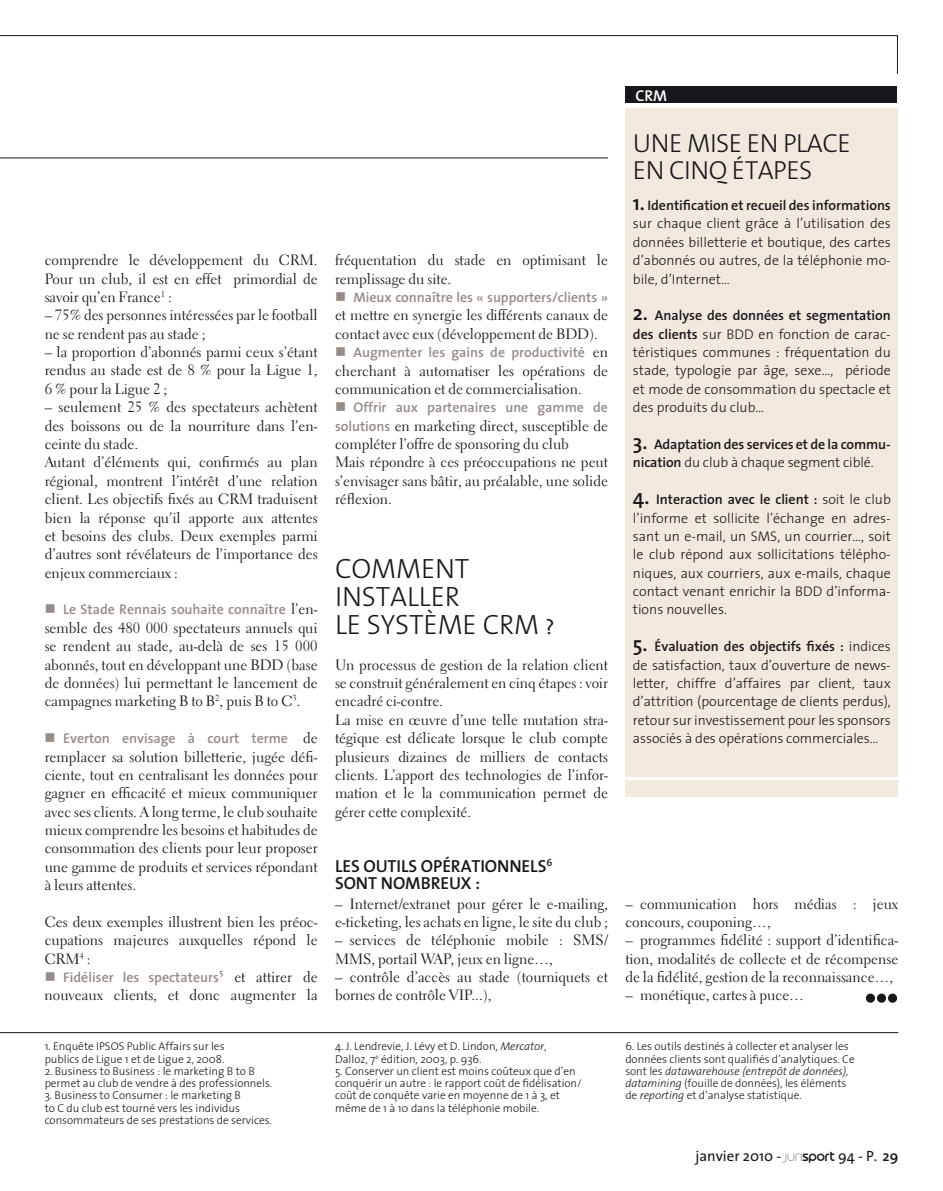
<style>
.page{position:relative;width:943px;height:1191px;background:#fff}
.page>*{position:absolute;margin:0;border:0;box-sizing:border-box;transform-origin:0 0}
.t1{font:28px/28px "The Sans Light Caps";letter-spacing:-.005em;color:#1a171c}
.t2{font:300 26.25px/26.2px "The Sans";letter-spacing:-.02em;color:#1a171c}
.t3{font:600 17.5px/17.5px "The Sans";letter-spacing:.075em;color:#1a171c}
.t4{font:600 15.75px "The Sans";color:#fff}
.t5{font:14.88px/18.4px "Electra LT Std";color:#1a171c}
.t6{font:14.88px "The Sans";color:#1a171c}
.t7{font:300 14px/18.4px "The Sans";color:#1a171c;text-align:justify}
.t8{font:600 14px "The Sans";letter-spacing:-.005em;color:#968b85}
.t9{font:600 14px/18.4px "The Sans";letter-spacing:-.005em;color:#1a171c}
.t10{font:300 11.38px/12.2px "The Sans";letter-spacing:-.005em;color:#1a171c}
.s1{font-family:"Electra LT Std";font-weight:400;font-size:14.88px;color:#1a171c}
.s2{font-family:"The Sans";font-weight:600;font-size:14px;color:#968b85}
.s3{font-style:italic}
.s4{font-weight:600;font-size:21px}
.s5{font-weight:600}
.s6{font-size:21px}
.s7{font-weight:300}
.s8{font-family:"Spruce";font-weight:300}
.s9{font-family:"Spruce";font-weight:500}
</style>
<div class="page">
<svg style="left:0;top:35px;width:897px;height:123px"></svg>
<hr style="left:0;top:1032px;width:898px;height:1px;background:#1a171c">
<div style="left:608px;top:74px;width:297px;height:101px;background:#fff"></div>
<div style="left:625px;top:86px;width:272px;height:17px;background:#1a171c"></div>
<div style="left:625px;top:780px;width:273px;height:17px;background:#f1e9dd"></div>
<div style="left:625px;top:108px;width:273px;height:668px;background:#f1e9dd"></div>
<svg style="left:865px;top:993px;width:10px;height:9px"></svg>
<svg style="left:876px;top:993px;width:10px;height:9px"></svg>
<svg style="left:887px;top:993px;width:10px;height:9px"></svg>
<p class="t5" style="left:45px;top:251px;width:274px;text-align:justify">comprendre le développement du CRM.<br>Pour un club, il est en effet primordial de savoir qu’en France<sup>1</sup> :</p>
<p class="t5" style="left:45px;top:306px;width:274px">– 75% des personnes intéressées par le football ne se rendent pas au stade ;</p>
<p class="t5" style="left:45px;top:343px;width:274px;text-align:justify">– la proportion d’abonnés parmi ceux s’étant rendus au stade est de 8 % pour la Ligue 1, 6 % pour la Ligue 2 ;</p>
<p class="t5" style="left:45px;top:398px;width:274px">– seulement 25 % des spectateurs achètent des boissons ou de la nourriture dans l’en&shy;ceinte du stade.<br>Autant d’éléments qui, confirmés au plan régional, montrent l’intérêt d’une relation client. Les objectifs fixés au CRM traduisent bien la réponse qu’il apporte aux attentes et besoins des clubs. Deux exemples parmi d’autres sont révélateurs de l’importance des enjeux commerciaux :</p>
<p class="t8" style="left:45px;top:598px;width:274px">■ Le Stade Rennais souhaite connaître <span class="s1">l’en-</span></p>
<p class="t5" style="left:45px;top:618px;width:274px;text-align:justify">semble des 480 000 spectateurs annuels qui se rendent au stade, au-delà de ses 15 000 abonnés, tout en développant une BDD (base de données) lui permettant le lancement de campagnes marketing B to B<sup>2</sup>, puis B to C<sup>3</sup>.</p>
<p class="t8" style="left:45px;top:726px;width:274px">■ Everton envisage à court terme <span class="s1">de</span></p>
<p class="t5" style="left:45px;top:747px;width:274px;text-align:justify">remplacer sa solution billetterie, jugée défi&shy;ciente, tout en centralisant les données pour gagner en efficacité et mieux communiquer avec ses clients. A long terme, le club souhaite mieux comprendre les besoins et habitudes de consommation des clients pour leur proposer une gamme de produits et services répondant à leurs attentes.</p>
<p class="t5" style="left:45px;top:912px;width:274px;text-align:justify">Ces deux exemples illustrent bien les préoc&shy;cupations majeures auxquelles répond le CRM<sup>4</sup> :</p>
<p class="t8" style="left:45px;top:965px;width:274px">■ Fidéliser les spectateurs<sup>5</sup> <span class="s1">et attirer de</span></p>
<p class="t5" style="left:45px;top:986px;width:274px">nouveaux clients, et donc augmenter la</p>
<p class="t10" style="left:45px;top:1040px;width:181px;text-align:right">Public Affairs sur les<br>publics de Ligue 1 et de Ligue 2, 2008.</p>
<p class="t10" style="left:45px;top:1064px;width:229px">2. Business to Business : le marketing B to B permet au club de vendre à des professionnels.</p>
<p class="t10" style="left:45px;top:1089px;width:229px">3. Business to Consumer : le marketing B<br>to C du club est tourné vers les individus consommateurs de ses prestations de services.</p>
<p class="t10" style="left:45px;top:1040px;width:58px">1. E nquête IPSOS</p>
<p class="t5" style="left:335px;top:251px;width:274px">fréquentation du stade en optimisant le remplissage du site.</p>
<p class="t8" style="left:335px;top:285px;width:274px">■ Mieux connaître les « supporters/clients »</p>
<p class="t5" style="left:335px;top:306px;width:274px">et mettre en synergie les différents canaux de contact avec eux (développement de BDD).</p>
<p class="t8" style="left:335px;top:341px;width:274px">■ Augmenter les gains de productivité <span class="s1">en</span></p>
<p class="t5" style="left:335px;top:361px;width:274px">cherchant à automatiser les opérations de communication et de commercialisation.</p>
<p class="t8" style="left:335px;top:396px;width:274px">■ Offrir aux partenaires une gamme de</p>
<p class="t5" style="left:335px;top:416px;width:274px"><span class="s2">solutions</span> en marketing direct, susceptible de compléter l’offre de sponsoring du club<br>Mais répondre à ces préoccupations ne peut s’envisager sans bâtir, au préalable, une solide réflexion.</p>
<p class="t1" style="left:335px;top:553px;width:163px">COMMENT<br>INSTALLER<br>LE SYSTÈME CRM</p>
<p class="t1" style="left:545px;top:609px;width:11px">?</p>
<p class="t5" style="left:335px;top:655px;width:274px">Un processus de gestion de la relation client se construit généralement en cinq étapes : voir encadré ci-contre.<br>La mise en œuvre d’une telle mutation stra&shy;tégique est délicate lorsque le club compte plusieurs dizaines de milliers de contacts clients. L’apport des technologies de l’infor&shy;mation et le la communication permet de gérer cette complexité.</p>
<p class="t3" style="left:335px;top:856px;width:219px">Les outils opérationnels<sup>6 </sup>sont nombreux:</p>
<p class="t5" style="left:335px;top:894px;width:274px">– Internet/extranet pour gérer le e-mailing, e-ticketing, les achats en ligne, le site du club ;</p>
<p class="t5" style="left:335px;top:931px;width:274px">– services de téléphonie mobile : SMS/<br>MMS, portail WAP, jeux en ligne…,</p>
<p class="t5" style="left:335px;top:967px;width:274px">– contrôle d’accès au stade (tourniquets et bornes de contrôle VIP...),</p>
<p class="t10" style="left:335px;top:1040px;width:213px">4. J. Lendrevie, J. Lévy et D. Lindon, <span class="s3">Mercator</span>,<br>Dalloz, 7<sup>e</sup> édition, 2003, p. 936.</p>
<p class="t10" style="left:335px;top:1064px;width:248px">5. Conserver un client est moins coûteux que d’en conquérir un autre : le rapport coût de fidélisation/ coût de conquête varie en moyenne de 1 à 3, et même de 1 à 10 dans la téléphonie mobile.</p>
<p class="t4" style="left:635px;top:82px;width:33px">CRM</p>
<p class="t2" style="left:633px;top:130px;width:219px">U ne mise en place en cinq étapes</p>
<p class="t7" style="left:633px;top:196px;width:259px"><span class="s4">1.</span> <span class="s5">Identification et recueil des informations </span>sur chaque client grâce à l’utilisation des données billetterie et boutique, des cartes d’abonnés ou autres, de la téléphonie mo&shy;bile, d’I nternet…</p>
<p class="t9" style="left:633px;top:306px;width:259px"><span class="s6">2.</span> Analyse des données et segmentation des clients <span class="s7">sur BDD</span></p>
<p class="t7" style="left:633px;top:324px;width:259px;text-indent:126px">en fonction de carac&shy;téristiques communes : fréquentation du stade, typologie par âge, sexe…, période et mode de consommation du spectacle et des produits du club…</p>
<p class="t9" style="left:633px;top:435px;width:259px"><span class="s6">3.</span> Adaptation des services et de la commu&shy;nication <span class="s7">du club à chaque segment ciblé.</span></p>
<p class="t7" style="left:633px;top:490px;width:259px"><span class="s4">4.</span> <span class="s5">I nteraction avec le client :</span> soit le club l’informe et sollicite l’échange en adres&shy;sant un e-mail, un SMS, un courrier…, soit le club répond aux sollicitations télépho&shy;niques, aux courriers, aux e-mails, chaque contact venant enrichir la BDD</p>
<p class="t7" style="left:826px;top:581px;width:66px">d’informa-</p>
<p class="t7" style="left:633px;top:600px;width:96px">tions nouvelles.</p>
<p class="t7" style="left:633px;top:637px;width:259px"><span class="s4">5.</span> <span class="s5">Évaluation des objectifs fixés :</span> indices de satisfaction, taux d’ouverture de news&shy;letter, chiffre d’affaires par client, taux d’attrition (pourcentage de clients perdus), retour sur investissement pour les sponsors associés à des opérations commerciales…</p>
<p class="t5" style="left:625px;top:894px;width:274px">– communication hors médias : jeux concours, couponing…,</p>
<p class="t5" style="left:625px;top:931px;width:274px;text-align:justify">– programmes fidélité : support d’identifica&shy;tion, modalités de collecte et de récompense de la fidélité, gestion de la reconnaissance…,</p>
<p class="t5" style="left:625px;top:986px;width:180px">– monétique, cartes à puce…</p>
<p class="t10" style="left:625px;top:1040px;width:231px">6. Les outils destinés à collecter et analyser les données clients sont qualifiés d’analytiques. Ce sont les <span class="s3">datawarehouse (entrepôt de données), datamining</span> (fouille de données), les éléments de <span class="s3">reporting</span> et d’analyse statistique.</p>
<p class="t6" style="left:695px;top:1143px;width:204px">janvier 2010 - <span class="s8">juri</span><span class="s9">sport</span> 94 - P. <span class="s5">29</span></p>
</div>
